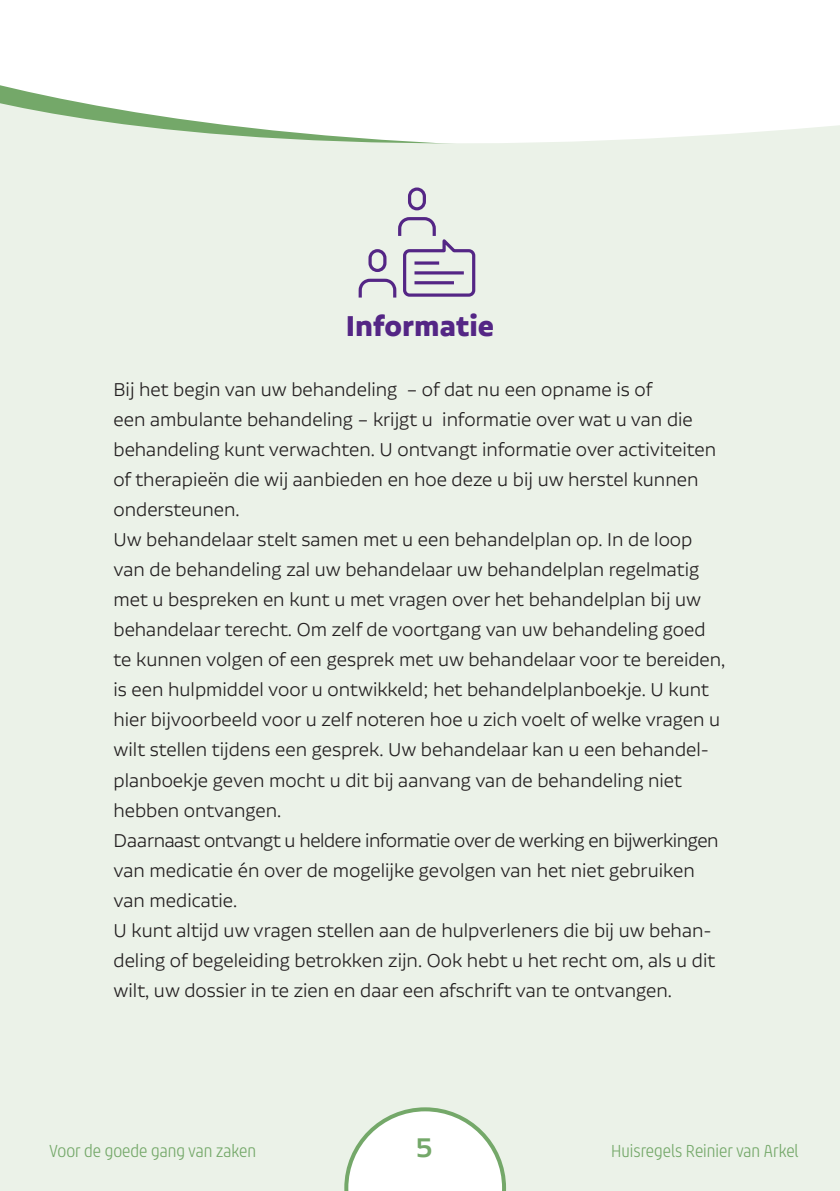
<style>
.page{position:relative;width:840px;height:1191px;background:#fff}
.page>*{position:absolute;margin:0;border:0;box-sizing:border-box;transform-origin:0 0}
.t1{font:700 34px "Alvar Pro";color:#542685}
.t2{font:500 32px "Alvar Pro";color:#74a869}
.t3{font:300 22px/30px "Alvar Pro";color:#231f20}
.t4{font:18px "Chypre Con Lig";color:#74a869}
</style>
<div class="page">
<svg style="left:0;top:85px;width:67px;height:15px"></svg>
<svg style="left:0;top:100px;width:839px;height:62px;fill:#ebf2e8"></svg>
<div style="left:0;top:162px;width:839px;height:1029px;background:#ebf2e8"></div>
<svg style="left:344px;top:1107px;width:162px;height:84px"></svg>
<svg style="left:358px;top:187px;width:118px;height:111px"></svg>
<p class="t1" style="left:345px;top:307px;width:150px">Informatie</p>
<p class="t3" style="left:113px;top:374px;width:603px">Bij het begin van uw behandeling – of dat nu een opname is of<br>een ambulante behandeling – krijgt u informatie over wat u van die behandeling kunt verwachten. U ontvangt informatie over activiteiten of therapieën die wij aanbieden en hoe deze u bij uw herstel kunnen ondersteunen.</p>
<p class="t3" style="left:113px;top:524px;width:613px">Uw behandelaar stelt samen met u een behandelplan op. In de loop van de behandeling zal uw behandelaar uw behandelplan regelmatig met u bespreken en kunt u met vragen over het behandelplan bij uw behandelaar terecht. Om zelf de voortgang van uw behandeling goed te kunnen volgen of een gesprek met uw behandelaar voor te bereiden, is een hulpmiddel voor u ontwikkeld; het behandelplanboekje. U kunt hier bijvoorbeeld voor u zelf noteren hoe u zich voelt of welke vragen u wilt stellen tijdens een gesprek. Uw behandelaar kan u een behandel&shy;planboekje geven mocht u dit bij aanvang van de behandeling niet hebben ontvangen.</p>
<p class="t3" style="left:113px;top:824px;width:606px">Daarnaast ontvangt u heldere informatie over de werking en bijwerkingen van medicatie én over de mogelijke gevolgen van het niet gebruiken van medicatie.</p>
<p class="t3" style="left:113px;top:914px;width:603px">U kunt altijd uw vragen stellen aan de hulpverleners die bij uw behan&shy;deling of begeleiding betrokken zijn. Ook hebt u het recht om, als u dit wilt, uw dossier in te zien en daar een afschrift van te ontvangen.</p>
<p class="t4" style="left:49px;top:1140px;width:208px">Voor de goede gang van zaken</p>
<p class="t2" style="left:416px;top:1130px;width:18px">5</p>
<p class="t4" style="left:610px;top:1140px;width:189px">Huisregels Reinier van Arkel</p>
</div>
